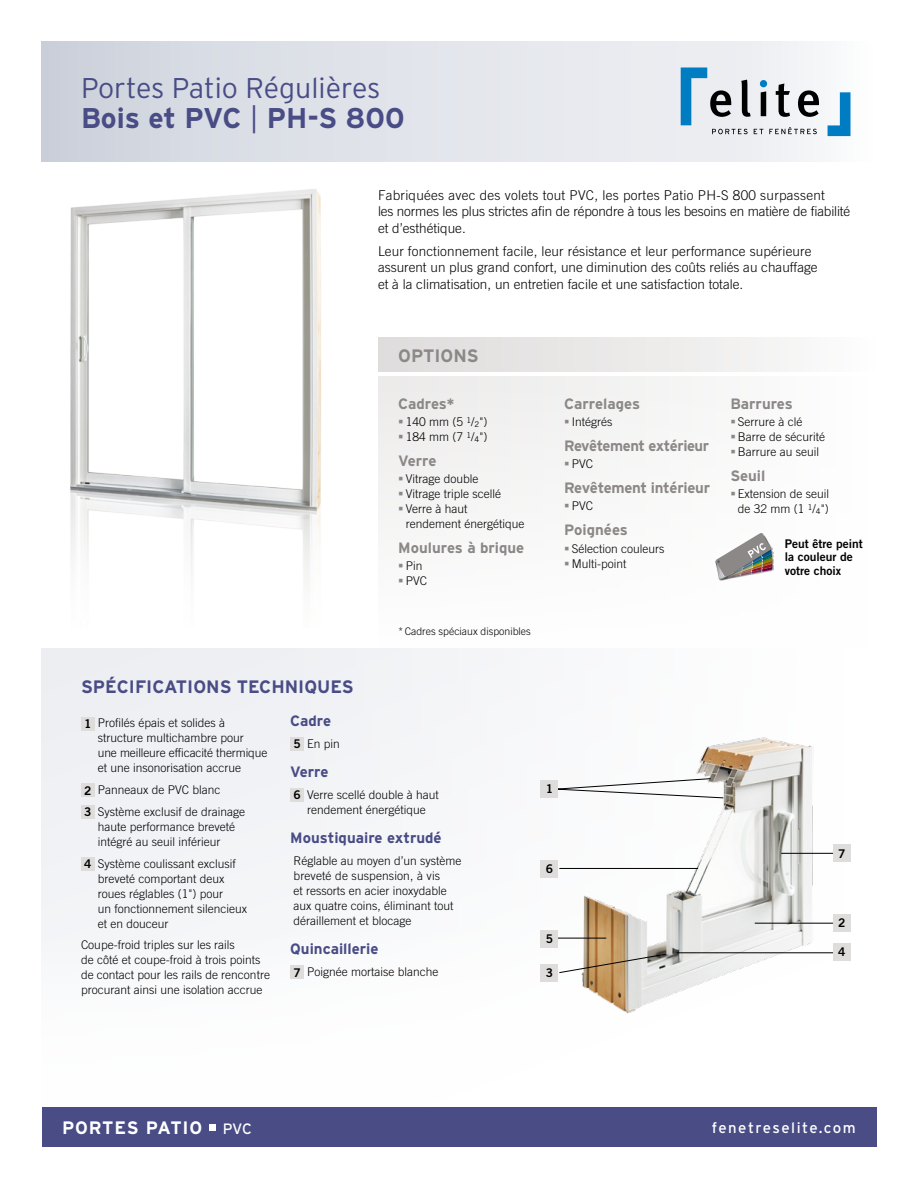
<style>
.page{position:relative;width:918px;height:1188px;background:#fff}
.page>*{position:absolute;margin:0;border:0;box-sizing:border-box;transform-origin:0 0}
.t1{font:300 28.5px/30px "Interstate";color:#494c85}
.t2{font:700 18px "Interstate";color:#494c85}
.t3{font:700 18px "Interstate";letter-spacing:.05em;color:#fff}
.t4{font:700 18px "Interstate";color:#8b8887}
.t5{font:700 15px "Interstate";letter-spacing:-.015em;color:#8b8887}
.t6{font:700 15px "Interstate";color:#494c85}
.t7{font:15px "Interstate";letter-spacing:.095em;color:#fff}
.t8{font:300 13.5px/16.5px "Trade Gothic";color:#000}
.t9{font:300 12px/15px "Trade Gothic";color:#000}
.t10{font:12px/13.5px "Trade Gothic Bold Two";color:#000}
.t11{font:300 10.5px "Trade Gothic";color:#000}
.s1{font-weight:700}
.s2{font-weight:400;font-size:7.8px}
.s3{font-family:"Trade Gothic Bold Two";font-weight:400}
.s4{font-weight:400;font-size:15px}
</style>
<div class="page">
<div style="left:42px;top:648px;width:834px;height:498px;background:#f8f9fa"></div>
<div style="left:42px;top:42px;width:834px;height:120px;background:linear-gradient(to right,#cfd3dd,#f6f7f9)"></div>
<div style="left:42px;top:1107px;width:834px;height:39px;background:#494c85"></div>
<div style="left:378px;top:376px;width:498px;height:272px;background:#fafaf9"></div>
<div style="left:378px;top:338px;width:498px;height:34px;background:linear-gradient(to right,#dddbda,#fbfbfb)"></div>
<div style="left:81px;top:717px;width:13px;height:13px;background:#dfdddc"></div>
<div style="left:81px;top:784px;width:13px;height:13px;background:#dfdddc"></div>
<div style="left:81px;top:805px;width:13px;height:14px;background:#dfdddc"></div>
<div style="left:81px;top:857px;width:13px;height:14px;background:#dfdddc"></div>
<div style="left:290px;top:737px;width:14px;height:14px;background:#dfdddc"></div>
<div style="left:290px;top:788px;width:14px;height:14px;background:#dfdddc"></div>
<div style="left:290px;top:965px;width:14px;height:14px;background:#dfdddc"></div>
<img style="left:70px;top:189px;width:251px;height:389px">
<img style="left:550px;top:737px;width:283px;height:276px">
<svg style="left:559px;top:953px;width:108px;height:21px"></svg>
<div style="left:541px;top:964px;width:17px;height:18px;background:#dfdddc"></div>
<hr style="left:559px;top:868px;width:139px;height:1px;background:#000">
<div style="left:541px;top:860px;width:17px;height:18px;background:#dfdddc"></div>
<hr style="left:677px;top:952px;width:163px;height:1px;background:#000">
<hr style="left:755px;top:923px;width:85px;height:1px;background:#000">
<hr style="left:781px;top:853px;width:59px;height:1px;background:#000">
<svg style="left:544px;top:778px;width:180px;height:21px"></svg>
<div style="left:541px;top:780px;width:17px;height:17px;background:#dfdddc"></div>
<div style="left:833px;top:943px;width:17px;height:18px;background:#dfdddc"></div>
<div style="left:833px;top:914px;width:17px;height:18px;background:#dfdddc"></div>
<div style="left:833px;top:844px;width:17px;height:18px;background:#dfdddc"></div>
<hr style="left:546px;top:938px;width:60px;height:1px;background:#000">
<div style="left:541px;top:930px;width:17px;height:17px;background:#dfdddc"></div>
<svg style="left:716px;top:533px;width:57px;height:46px"></svg>
<svg style="left:210px;top:1125px;width:6px;height:6px"></svg>
<svg style="left:681px;top:68px;width:138px;height:66px"></svg>
<svg style="left:828px;top:92px;width:22px;height:44px"></svg>
<svg style="left:399px;top:420px;width:4px;height:3px"></svg>
<svg style="left:399px;top:435px;width:4px;height:3px"></svg>
<h1 class="t1" style="left:81px;top:73px;width:325px">Portes Patio Régulières<br><span class="s1">Bois et PVC</span> | <span class="s1">PH-S 800</span></h1>
<p class="t8" style="left:378px;top:186px;width:474px">Fabriquées avec des volets tout PVC, les portes Patio PH-S 800 surpassent<br>les normes les plus strictes afin de répondre à tous les besoins en matière de fiabilité et d’esthétique.</p>
<p class="t8" style="left:378px;top:243px;width:441px">Leur fonctionnement facile, leur résistance et leur performance supérieure assurent un plus grand confort, une diminution des coûts reliés au chauffage et à la climatisation, un entretien facile et une satisfaction totale.</p>
<h2 class="t4" style="left:398px;top:345px;width:82px">OPTIONS</h2>
<p class="t5" style="left:398px;top:395px;width:58px">Cadres*</p>
<p class="t9" style="left:406px;top:414px;width:83px">140 mm (5 <sup>1</sup>/<span class="s2">2</span>")<br>184 mm (7 <sup>1</sup>/<span class="s2">4</span>")</p>
<p class="t5" style="left:398px;top:452px;width:40px">Verre</p>
<p class="t9" style="left:406px;top:471px;width:120px">Vitrage double<br>Vitrage triple scellé<br>Verre à haut rendement énergétique</p>
<p class="t5" style="left:398px;top:539px;width:128px">Moulures à brique</p>
<p class="t9" style="left:406px;top:559px;width:23px">Pin<br>PVC</p>
<p class="t5" style="left:564px;top:395px;width:77px">Carrelages</p>
<p class="t9" style="left:572px;top:414px;width:42px">Intégrés</p>
<p class="t5" style="left:564px;top:437px;width:146px">Revêtement extérieur</p>
<p class="t9" style="left:572px;top:456px;width:23px">PVC</p>
<p class="t5" style="left:564px;top:479px;width:147px">Revêtement intérieur</p>
<p class="t9" style="left:572px;top:499px;width:23px">PVC</p>
<p class="t5" style="left:564px;top:522px;width:65px">Poignées</p>
<p class="t9" style="left:572px;top:541px;width:94px">Sélection couleurs<br>Multi-point</p>
<h2 class="t2" style="left:81px;top:677px;width:274px">SPÉCIFICATIONS TECHNIQUES</h2>
<p class="t11" style="left:398px;top:625px;width:134px">*Cadres spéciaux disponibles</p>
<p class="t9" style="left:98px;top:715px;width:171px;text-indent:-14px"><span class="s3">1</span> Profilés épais et solides à structure multichambre pour<br>une meilleure efficacité thermique et une insonorisation accrue</p>
<p class="t9" style="left:84px;top:779px;width:163px;line-height:21.8px"><span class="s3">2</span> Panneaux de PVC blanc<br><span class="s3">3</span> Système exclusif de drainage</p>
<p class="t9" style="left:98px;top:819px;width:139px">haute performance breveté intégré au seuil inférieur</p>
<p class="t9" style="left:98px;top:856px;width:151px;text-indent:-14px"><span class="s3">4</span> Système coulissant exclusif breveté comportant deux roues réglables (1") pour<br>un fonctionnement silencieux et en douceur</p>
<p class="t9" style="left:81px;top:937px;width:190px">Coupe-froid triples sur les rails<br>de côté et coupe-froid à trois points de contact pour les rails de rencontre procurant ainsi une isolation accrue</p>
<p class="t6" style="left:290px;top:712px;width:42px">Cadre</p>
<p class="t9" style="left:293px;top:736px;width:48px"><span class="s3">5</span> En pin</p>
<p class="t6" style="left:290px;top:763px;width:40px">Verre</p>
<p class="t9" style="left:293px;top:787px;width:147px;text-align:center"><span class="s3">6</span> Verre scellé double à haut rendement énergétique</p>
<p class="t6" style="left:290px;top:829px;width:153px">Moustiquaire extrudé</p>
<p class="t9" style="left:294px;top:853px;width:170px">Réglable au moyen d’un système breveté de suspension, à vis<br>et ressorts en acier inoxydable aux quatre coins, éliminant tout déraillement et blocage</p>
<p class="t6" style="left:290px;top:941px;width:90px">Quincaillerie</p>
<p class="t9" style="left:293px;top:964px;width:147px"><span class="s3">7</span> Poignée mortaise blanche</p>
<p class="t10" style="left:546px;top:966px;width:9px">3</p>
<p class="t10" style="left:546px;top:782px;width:9px">1</p>
<p class="t10" style="left:546px;top:862px;width:9px">6</p>
<p class="t10" style="left:546px;top:932px;width:9px">5</p>
<p class="t5" style="left:730px;top:395px;width:64px">Barrures</p>
<p class="t9" style="left:738px;top:414px;width:89px">Serrure à clé<br>Barre de sécurité<br>Barrure au seuil</p>
<p class="t5" style="left:730px;top:467px;width:37px">Seuil</p>
<p class="t9" style="left:738px;top:486px;width:93px">Extension de seuil de 32 mm (1 <sup>1</sup>/<span class="s2">4</span>")</p>
<p class="t10" style="left:785px;top:537px;width:79px">Peut être peint la couleur de votre choix</p>
<p class="t10" style="left:838px;top:846px;width:9px">7</p>
<p class="t10" style="left:838px;top:916px;width:9px">2</p>
<p class="t10" style="left:838px;top:945px;width:9px">4</p>
<h2 class="t3" style="left:62px;top:1117px;width:191px">PORTES PATIO <span class="s4">PVC</span></h2>
<p class="t7" style="left:712px;top:1119px;width:146px">fenetreselite.com</p>
</div>
